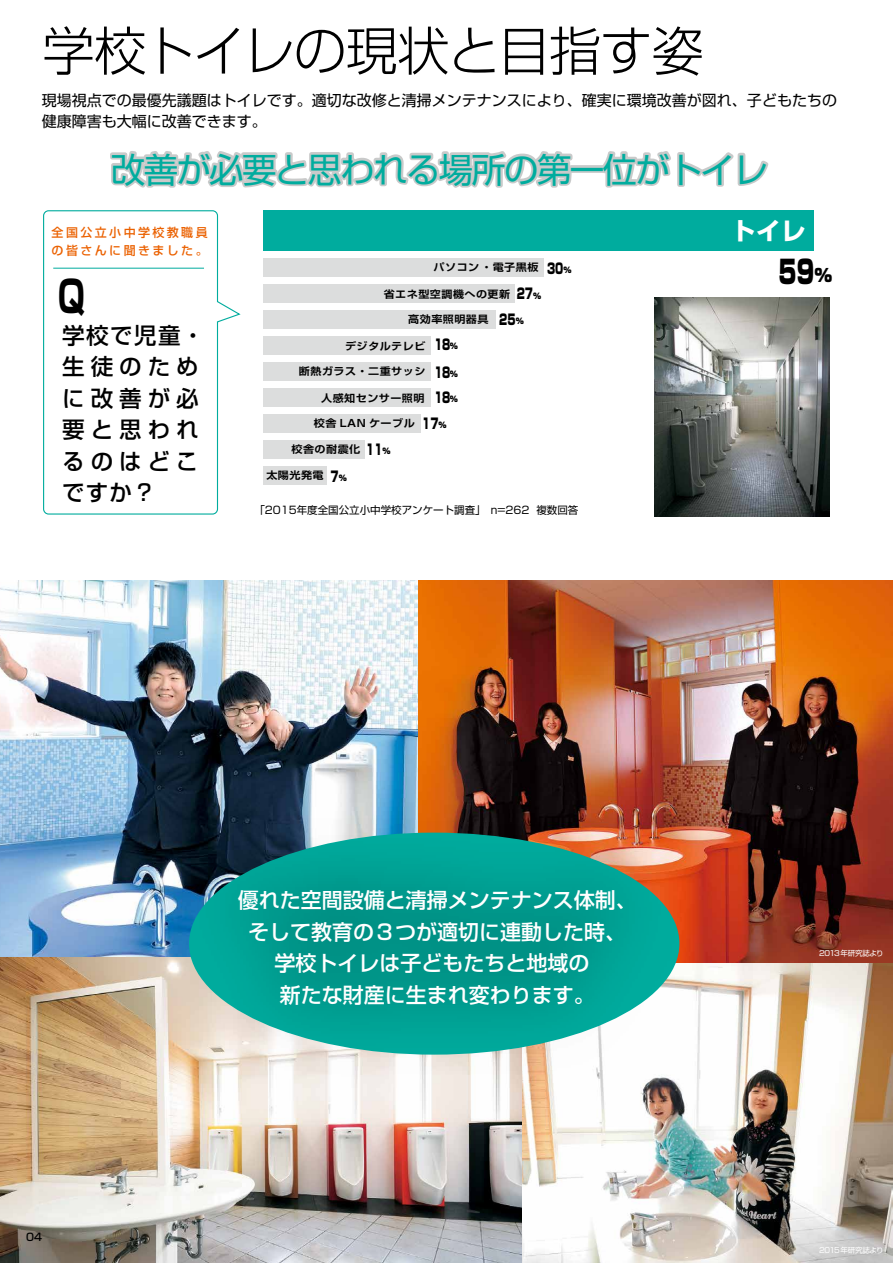
<style>
.page{position:relative;width:893px;height:1263px;background:#fff}
.page>*{position:absolute;margin:0;border:0;box-sizing:border-box;transform-origin:0 0}
.t1{font:300 52.5px "Shin Go Pro";letter-spacing:-.025em;color:#000}
.t2{font:700 43.5px "Shin Go Pro";color:#000;scale:.72 1}
.t3{font:34.5px "Shin Go Pro";letter-spacing:-.05em;color:#00ac9e}
.t4{font:900 32.1px "Shin Go Pro";color:#000;scale:.69 1}
.t5{font:700 24.3px "Shin Go Pro";color:#fff}
.t6{font:500 22.5px/31.5px "Shin Go Pro";letter-spacing:.265em;color:#000}
.t7{font:500 21px/31.5px "Shin Go Pro";color:#fff;text-align:center}
.t8{font:15px/21px "Shin Go Pro";color:#000}
.t9{font:900 14.55px "Shin Go Pro";color:#000;scale:.69 1}
.t10{font:500 12.15px/18px "Shin Go Pro";letter-spacing:.2em;color:#eb6100}
.t11{font:10.5px "Shin Go Pro";color:#000}
.t12{font:500 10.5px "Shin Go Pro";color:#000}
.t13{font:700 10.2px "Shin Go Pro De";letter-spacing:.045em;color:#000;scale:1.08 1}
.t14{font:7.5px "Shin Go Pro";letter-spacing:-.05em;color:#fff}
.s1{font-family:"Shin Go Pro";font-weight:900;font-size:14.55px}
.s2{font-family:"Shin Go Pro";font-weight:900;font-size:8.1px}
.s3{font-size:8.1px}
.s4{font-size:17.85px}
</style>
<div class="page">
<img style="left:0;top:580px;width:419px;height:377px">
<img style="left:419px;top:580px;width:474px;height:383px">
<img style="left:521px;top:963px;width:372px;height:300px">
<img style="left:0;top:957px;width:521px;height:306px">
<img style="left:654px;top:297px;width:175px;height:220px">
<svg style="left:110px;top:151px;width:463px;height:37px"></svg>
<div style="left:569px;top:165px;width:36px;height:8px;border:4px solid #c9caca"></div>
<svg style="left:598px;top:151px;width:171px;height:37px"></svg>
<div style="left:263px;top:211px;width:550px;height:40px;background:#00ac9e"></div>
<div style="left:263px;top:310px;width:233px;height:19px;background:#dcdddd"></div>
<div style="left:263px;top:440px;width:102px;height:19px;background:#dcdddd"></div>
<div style="left:263px;top:258px;width:281px;height:19px;background:#dcdddd"></div>
<div style="left:263px;top:284px;width:252px;height:19px;background:#dcdddd"></div>
<div style="left:263px;top:414px;width:158px;height:19px;background:#dcdddd"></div>
<div style="left:263px;top:388px;width:168px;height:19px;background:#dcdddd"></div>
<div style="left:263px;top:466px;width:64px;height:19px;background:#dcdddd"></div>
<div style="left:263px;top:336px;width:168px;height:19px;background:#dcdddd"></div>
<div style="left:263px;top:362px;width:168px;height:19px;background:#dcdddd"></div>
<svg style="left:43px;top:210px;width:198px;height:305px"></svg>
<img style="left:134px;top:800px;width:596px;height:320px">
<h1 class="t1" style="left:42px;top:8px;width:663px">学校トイレの現状と目指す姿</h1>
<h3 class="t8" style="left:42px;top:88px;width:796px">現場視点での最優先議題はトイレです。適切な改修と清掃メンテナンスにより、確実に環境改善が図れ、子どもたちの健康障害も大幅に改善できます。</h3>
<h3 class="t3" style="left:111px;top:141px;width:659px">改善が必要と思われる場所の第一位がトイレ</h3>
<p class="t10" style="left:52px;top:222px;width:157px">全国公立小中学校教職員の皆さんに聞きました。</p>
<h2 class="t2" style="left:58px;top:262px;width:39px">Q</h2>
<h3 class="t6" style="left:62px;top:317px;width:144px">学校で児童・生徒のために改善が必要と思われるのはどこですか？</h3>
<p class="t13" style="left:434px;top:259px;width:129px">パソコン ・電子黒板 <span class="s1">30</span><sub>％</sub></p>
<p class="t13" style="left:384px;top:285px;width:147px">省エネ型空調機への更新 <span class="s1">27</span><span class="s2">％</span></p>
<p class="t13" style="left:408px;top:311px;width:108px">高効率照明器具 <span class="s1">25</span><span class="s2">％</span></p>
<h3 class="t9" style="left:434px;top:333px;width:36px">18<span class="s3">％</span></h3>
<p class="t13" style="left:299px;top:363px;width:149px">断熱ガラス・二重サッシ <span class="s1">18</span><sub>％</sub></p>
<p class="t13" style="left:345px;top:338px;width:76px">デジタルテレビ</p>
<p class="t13" style="left:321px;top:390px;width:97px">人感知センサー照明</p>
<h3 class="t9" style="left:434px;top:386px;width:36px">18<span class="s3">％</span></h3>
<p class="t13" style="left:314px;top:415px;width:124px">校舎 LAN ケーブル <span class="s1">17</span><sub>％</sub></p>
<p class="t13" style="left:291px;top:441px;width:93px">校舎の耐震化 <span class="s1">11</span><sub>％</sub></p>
<p class="t13" style="left:266px;top:467px;width:76px">太陽光発電 <span class="s1">7</span><sub>％</sub></p>
<p class="t11" style="left:254px;top:501px;width:326px">「2015年度全国公立小中学校アンケート調査」　n=262 複数回答</p>
<h3 class="t5" style="left:731px;top:212px;width:76px">トイレ</h3>
<h3 class="t4" style="left:778px;top:247px;width:80px">59<span class="s4">％</span></h3>
<p class="t12" style="left:26px;top:1229px;width:17px">04</p>
<h3 class="t7" style="left:238px;top:882px;width:400px">優れた空間設備と清掃メンテナンス体制、そして教育の３つが適切に連動した時、学校トイレは子どもたちと地域の<br>新たな財産に生まれ変わります。</h3>
<p class="t14" style="left:819px;top:947px;width:66px">2013 年研究誌より</p>
<p class="t14" style="left:819px;top:1244px;width:66px">2015 年研究誌より</p>
</div>
